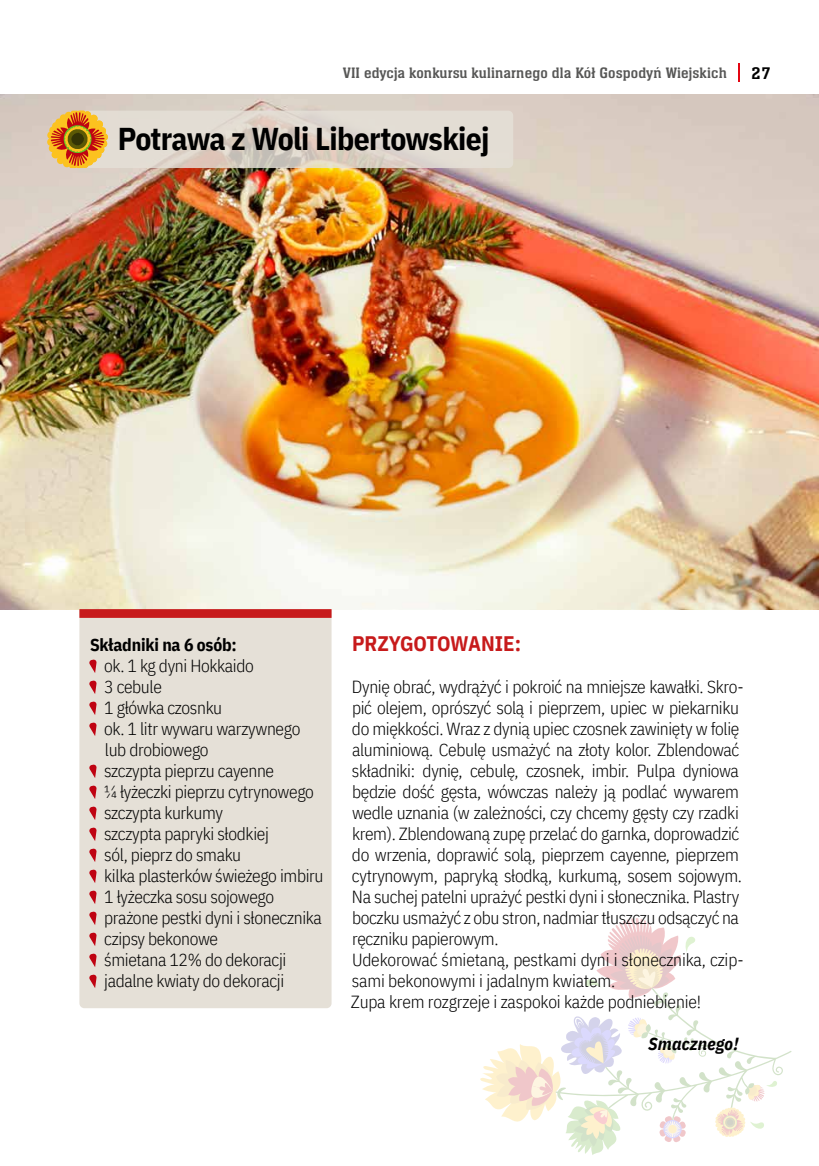
<style>
.page{position:relative;width:819px;height:1166px;background:#fff}
.page>*{position:absolute;margin:0;border:0;box-sizing:border-box;transform-origin:0 0}
.t1{font:700 31.5px "IBM Plex Sans Cond";letter-spacing:-.02em;color:#000}
.t2{font:700 21px "IBM Plex Sans Cond";letter-spacing:-.005em;color:#c71a1b}
.t3{font:300 17.5px/21px "IBM Plex Sans Cond";letter-spacing:-.02em;color:#000}
.t4{font:700 17.5px "IBM Plex Sans Cond";letter-spacing:-.01em;color:#000}
.t5{font:italic 700 17.5px "IBM Plex Sans Cond";letter-spacing:.01em;color:#000}
.t6{font:17.5px "Neue Aachen Pro";color:#000}
.t7{font:15.75px "Neue Aachen Pro";letter-spacing:.01em;color:#575756}
</style>
<div class="page">
<svg style="left:480px;top:918px;width:311px;height:237px"></svg>
<div style="left:79px;top:618px;width:252px;height:390px;background:#e5e0d7"></div>
<svg style="left:89px;top:659px;width:8px;height:14px"></svg>
<svg style="left:89px;top:680px;width:8px;height:14px"></svg>
<svg style="left:89px;top:701px;width:8px;height:14px"></svg>
<svg style="left:89px;top:722px;width:8px;height:14px"></svg>
<svg style="left:89px;top:764px;width:8px;height:14px"></svg>
<svg style="left:89px;top:785px;width:8px;height:14px"></svg>
<svg style="left:89px;top:806px;width:8px;height:14px"></svg>
<svg style="left:89px;top:827px;width:8px;height:14px"></svg>
<svg style="left:89px;top:848px;width:8px;height:14px"></svg>
<svg style="left:89px;top:869px;width:8px;height:14px"></svg>
<svg style="left:89px;top:890px;width:8px;height:14px"></svg>
<svg style="left:89px;top:911px;width:8px;height:14px"></svg>
<svg style="left:89px;top:932px;width:8px;height:14px"></svg>
<svg style="left:89px;top:953px;width:8px;height:14px"></svg>
<svg style="left:89px;top:974px;width:8px;height:14px"></svg>
<img style="left:0;top:94px;width:819px;height:515px">
<div style="left:79px;top:609px;width:252px;height:9px;background:#c71a1b"></div>
<svg style="left:47px;top:111px;width:466px;height:57px;background:#ddcdba"></svg>
<svg style="left:738px;top:63px;width:1px;height:19px"></svg>
<p class="t7" style="left:343px;top:64px;width:385px">VII edycja konkursu kulinarnego dla Kół Gospodyń Wiejskich</p>
<p class="t6" style="left:751px;top:63px;width:20px">27</p>
<h1 class="t1" style="left:118px;top:114px;width:373px">Potrawa z Woli Libertowskiej</h1>
<p class="t4" style="left:90px;top:631px;width:148px">Składniki na 6 osób:</p>
<p class="t3" style="left:104px;top:654px;width:221px">ok. 1 kg dyni Hokkaido<br>3 cebule<br>1 główka czosnku<br>ok. 1 litr wywaru warzywnego lub drobiowego<br>szczypta pieprzu cayenne<br>¼ łyżeczki pieprzu cytrynowego szczypta kurkumy<br>szczypta papryki słodkiej<br>sól, pieprz do smaku<br>kilka plasterków świeżego imbiru<br>1 łyżeczka sosu sojowego prażone pestki dyni i słonecznika czipsy bekonowe<br>śmietana 12% do dekoracji jadalne kwiaty do dekoracji</p>
<p class="t2" style="left:352px;top:627px;width:170px">PRZYGOTOWANIE:</p>
<p class="t3" style="left:351px;top:675px;width:394px">Dynię obrać, wydrążyć i pokroić na mniejsze kawałki. Skro&shy;pić olejem, oprószyć solą i pieprzem, upiec w piekarniku do miękkości. Wraz z dynią upiec czosnek zawinięty w folię aluminiową. Cebulę usmażyć na złoty kolor. Zblendować składniki: dynię, cebulę, czosnek, imbir. Pulpa dyniowa będzie dość gęsta, wówczas należy ją podlać wywarem wedle uznania (w zależności, czy chcemy gęsty czy rzadki krem). Zblendowaną zupę przelać do garnka, doprowadzić do wrzenia, doprawić solą, pieprzem cayenne, pieprzem cytrynowym, papryką słodką, kurkumą, sosem sojowym.<br>Na suchej patelni uprażyć pestki dyni i słonecznika. Plastry boczku usmażyć z obu stron, nadmiar tłuszczu odsączyć na ręczniku papierowym.<br>Udekorować śmietaną, pestkami dyni i słonecznika, czip&shy;sami bekonowymi i jadalnym kwiatem.<br>Zupa krem rozgrzeje i zaspokoi każde podniebienie!</p>
<p class="t5" style="left:648px;top:1030px;width:92px">Smacznego!</p>
</div>
